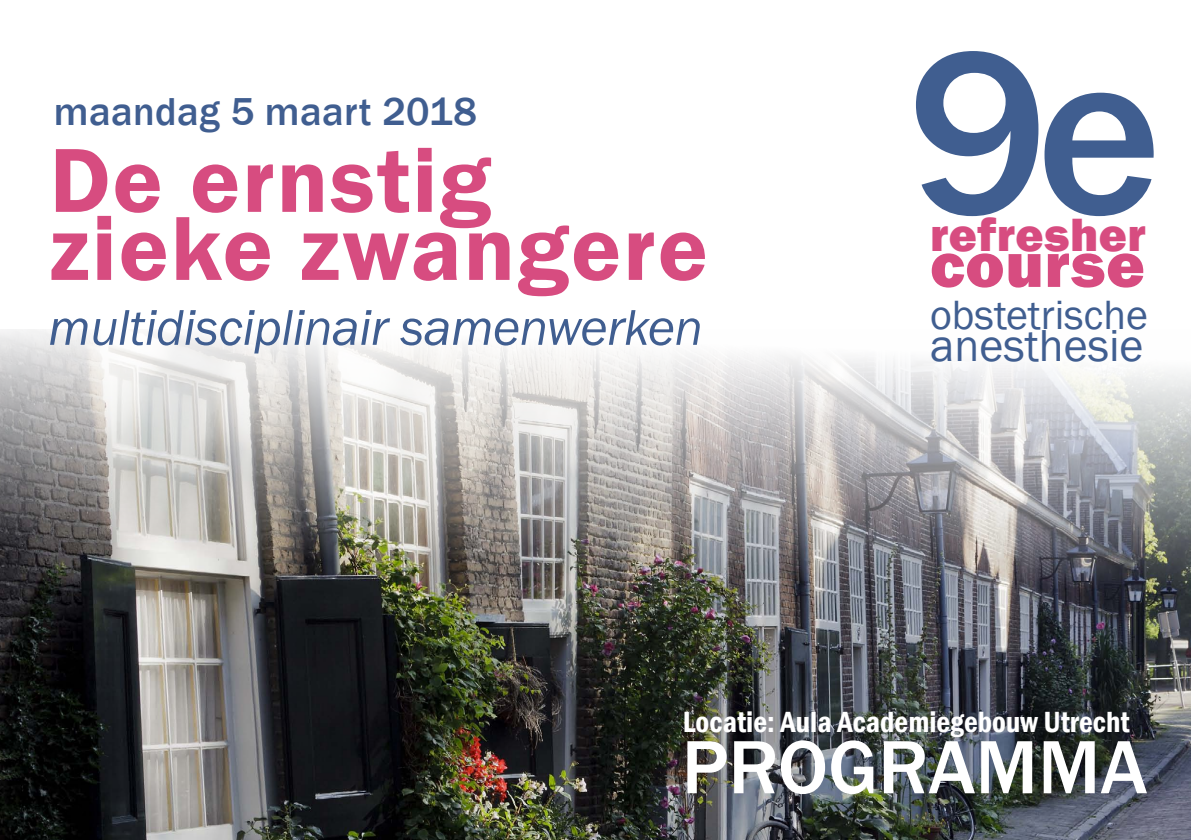
<style>
.page{position:relative;width:1191px;height:840px;background:#fff}
.page>*{position:absolute;margin:0;border:0;box-sizing:border-box;transform-origin:0 0}
.t1{font:500 240px "Franklin Gothic";color:#405e90}
.t2{font:600 94px "Franklin Gothic";letter-spacing:.02em;color:#d74c80}
.t3{font:500 78px "Franklin Gothic";color:#fff}
.t4{font:800 66px "Franklin Gothic";letter-spacing:.01em;color:#d74c80}
.t5{font:italic 52px "Franklin Gothic";letter-spacing:-.01em;color:#405e90}
.t6{font:800 48px "Franklin Gothic";letter-spacing:.01em;color:#d74c80}
.t7{font:46px "Franklin Gothic";color:#405e90}
.t8{font:42px "Franklin Gothic";color:#405e90}
.t9{font:500 40px "Franklin Gothic";letter-spacing:.01em;color:#405e90}
.t10{font:600 condensed 30px "Franklin Gothic";color:#fff}
</style>
<div class="page">
<img style="left:0;top:329px;width:1191px;height:510px">
<h3 class="t9" style="left:54px;top:87px;width:424px">maandag 5 maart 2018</h3>
<h2 class="t2" style="left:50px;top:122px;width:443px">De ernstig</h2>
<h2 class="t2" style="left:50px;top:190px;width:660px">zieke zwangere</h2>
<h3 class="t5" style="left:48px;top:295px;width:656px">multidisciplinair samenwerken</h3>
<h1 class="t1" style="left:907px;top:-15px;width:256px">9e</h1>
<h3 class="t6" style="left:930px;top:203px;width:217px">refresher</h3>
<h3 class="t4" style="left:930px;top:222px;width:216px">course</h3>
<h3 class="t8" style="left:930px;top:288px;width:219px">obstetrische</h3>
<h3 class="t7" style="left:930px;top:316px;width:215px">anesthesie</h3>
<p class="t10" style="left:683px;top:701px;width:448px">Locatie: Aula Academiegebouw Utrecht</p>
<h3 class="t3" style="left:681px;top:718px;width:467px">PROGRAMMA</h3>
</div>
